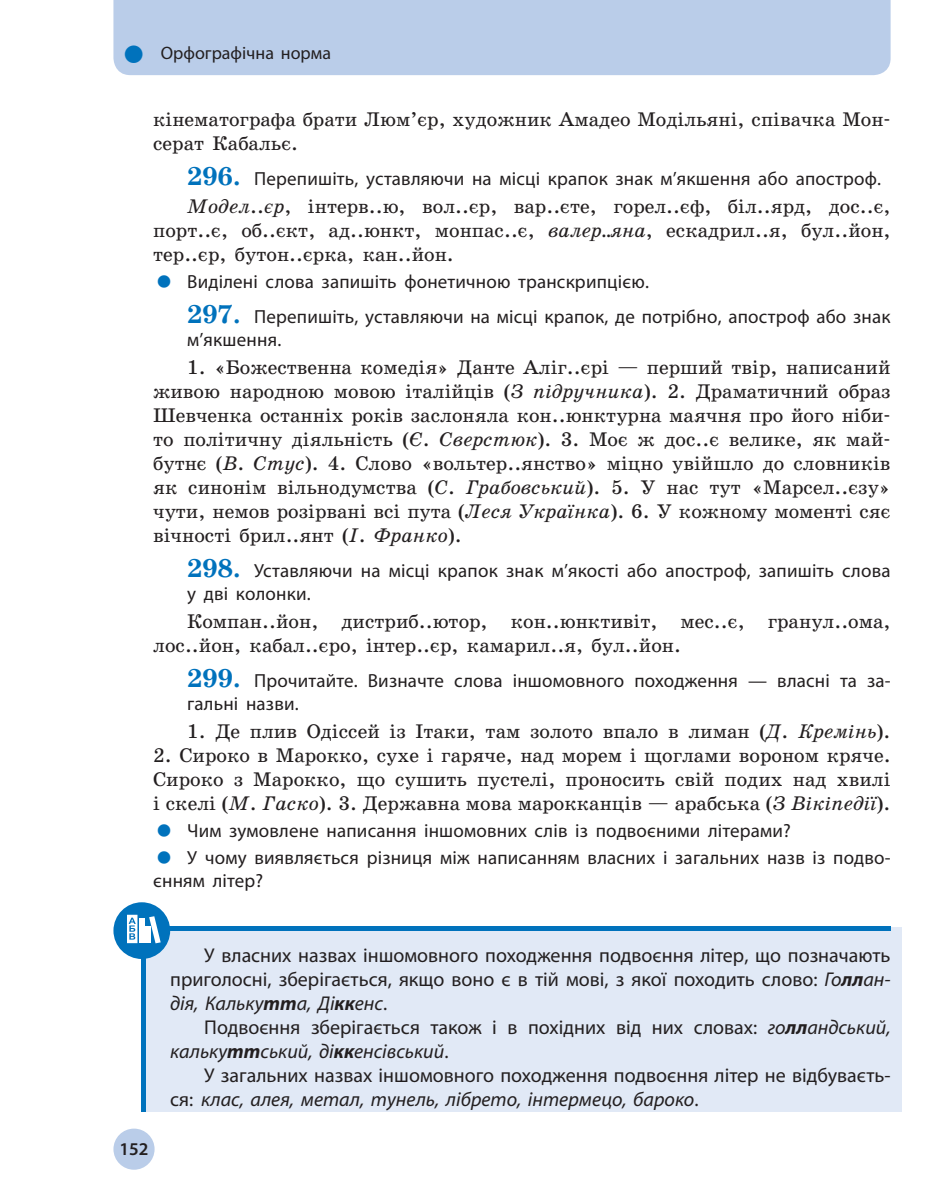
<style>
.page{position:relative;width:936px;height:1191px;background:#fff}
.page>*{position:absolute;margin:0;border:0;box-sizing:border-box;transform-origin:0 0}
.t1{font:20px/24px "School";color:#231f20;text-align:justify}
.t2{font:20px/24px "Myriad Pro";color:#231f20}
.t3{font:19px/23px "Myriad Pro";letter-spacing:.01em;color:#231f20}
.t4{font:18px "Myriad Pro";color:#231f20}
.t5{font:600 18px "Myriad Pro";color:#231f20}
.s1{font-family:"School";font-weight:700;font-size:26px;color:#0072bc}
.s2{font-style:italic}
.s3{font-weight:700;font-style:italic}
</style>
<div class="page">
<div style="left:113px;top:1128px;width:41px;height:41px;background:#bacde9;border-radius:50%"></div>
<div style="left:113px;top:0;width:777px;height:75px;background:#bacde9"></div>
<div style="left:142px;top:927px;width:759px;height:184px;background:#e1e9f6"></div>
<hr style="left:142px;top:926px;width:748px;height:4px;background:#0072bc">
<hr style="left:142px;top:950px;width:4px;height:161px;background:#0072bc">
<div style="left:113px;top:902px;width:57px;height:57px;background:#0072bc;border-radius:50%"></div>
<svg style="left:127px;top:914px;width:10px;height:29px"></svg>
<div style="left:139px;top:918px;width:5px;height:25px;background:#fff"></div>
<svg style="left:149px;top:916px;width:12px;height:27px"></svg>
<div style="left:145px;top:926px;width:6px;height:17px;background:#fff"></div>
<svg style="left:125px;top:46px;width:18px;height:17px"></svg>
<p class="t4" style="left:161px;top:42px;width:172px">Орфографічна норма</p>
<p class="t1" style="left:153px;top:108px;width:739px">кінематографа брати Люм’єр, художник Амадео Модільяні, співачка Мон&shy;серат Кабальє.</p>
<p class="t3" style="left:187px;top:167px;width:695px"><span class="s1">296.</span> Перепишіть, уставляючи на місці крапок знак м’якшення або апостроф.</p>
<p class="t1" style="left:153px;top:195px;width:739px;text-indent:34px"><span class="s2">Модел</span>..<span class="s2">єр</span>, інтерв..ю, вол..єр, вар..єте, горел..єф, біл..ярд, дос..є, порт..є, об..єкт, ад..юнкт, монпас..є, <span class="s2">валер..яна</span>, ескадрил..я, бул..йон, тер..єр, бутон..єрка, кан..йон.</p>
<p class="t3" style="left:187px;top:264px;width:704px;line-height:35px">Виділені слова запишіть фонетичною транскрипцією.<br><span class="s1">297.</span> Перепишіть, уставляючи на місці крапок, де потрібно, апостроф або знак</p>
<p class="t3" style="left:187px;top:328px;width:96px">м’якшення.</p>
<p class="t1" style="left:153px;top:356px;width:739px;text-indent:34px">1. «Божественна комедія» Данте Аліг..єрі — перший твір, написаний живою народною мовою італійців (<span class="s2">З підручника</span>). 2. Драматичний образ Шевченка останніх років заcлоняла кон..юнктурна маячня про його ніби&shy;то політичну діяльність (<span class="s2">Є</span>. <span class="s2">Сверстюк</span>). 3. Моє ж дос..є велике, як май&shy;бутнє (<span class="s2">В</span>. <span class="s2">Стус</span>). 4. Слово «вольтер..янство» міцно увійшло до словників як синонім вільнодумства (<span class="s2">С</span>. <span class="s2">Грабовський</span>). 5. У нас тут «Марсел..єзу» чути, немов розірвані всі пута (<span class="s2">Леся Українка</span>). 6. У кожному моменті сяє вічності брил..янт (<span class="s2">І</span>. <span class="s2">Франко</span>).</p>
<p class="t3" style="left:187px;top:559px;width:705px"><span class="s1">298.</span> Уставляючи на місці крапок знак м’якості або апостроф, запишіть слова у дві колонки.</p>
<p class="t1" style="left:153px;top:610px;width:739px;text-indent:34px">Компан..йон, дистриб..ютор, кон..юнктивіт, мес..є, гранул..ома, лос..йон, кабал..єро, інтер..єр, камарил..я, бул..йон.</p>
<p class="t3" style="left:187px;top:668px;width:705px"><span class="s1">299.</span> Прочитайте. Визначте слова іншомовного походження — власні та за&shy;гальні назви.</p>
<p class="t1" style="left:187px;top:720px;width:704px">1. Де плив Одіссей із Ітаки, там золото впало в лиман (<span class="s2">Д</span>. <span class="s2">Кремінь</span>).</p>
<p class="t1" style="left:153px;top:744px;width:739px">2. Сироко в Марокко, сухе і гаряче, над морем і щоглами вороном кряче.<br>Сироко з Марокко, що сушить пустелі, проносить свій подих над хвилі і скелі (<span class="s2">М</span>. <span class="s2">Гаско</span>). 3. Державна мова марокканців — арабська (<span class="s2">З Вікіпедії</span>).</p>
<p class="t3" style="left:187px;top:816px;width:704px;line-height:27px">Чим зумовлене написання іншомовних слів із подвоєними літерами?<br>У чому виявляється різниця між написанням власних і загальних назв із подво-</p>
<p class="t3" style="left:153px;top:868px;width:111px">єнням літер?</p>
<p class="t5" style="left:119px;top:1137px;width:30px">152</p>
<p class="t2" style="left:170px;top:942px;width:721px;text-align:justify;text-indent:34px">У власних назвах іншомовного походження подвоєння літер, що позначають приголосні, зберігається, якщо воно є в тій мові, з якої походить слово: <span class="s2">Го</span><span class="s3">лл</span><span class="s2">ан&shy;дія, Кальку</span><span class="s3">тт</span><span class="s2">а, Ді</span><span class="s3">кк</span><span class="s2">енс</span>.</p>
<p class="t2" style="left:170px;top:1014px;width:722px;text-indent:34px">Подвоєння зберігається також і в похідних від них словах: <span class="s2">го</span><span class="s3">лл</span><span class="s2">андський, кальку</span><span class="s3">тт</span><span class="s2">ський, ді</span><span class="s3">кк</span><span class="s2">енсівський</span>.</p>
<p class="t2" style="left:170px;top:1062px;width:721px;text-indent:34px">У загальних назвах іншомовного походження подвоєння літер не відбуваєть&shy;ся: <span class="s2">клас, алея, метал, тунель, лібрето, інтермецо, бароко</span>.</p>
</div>
